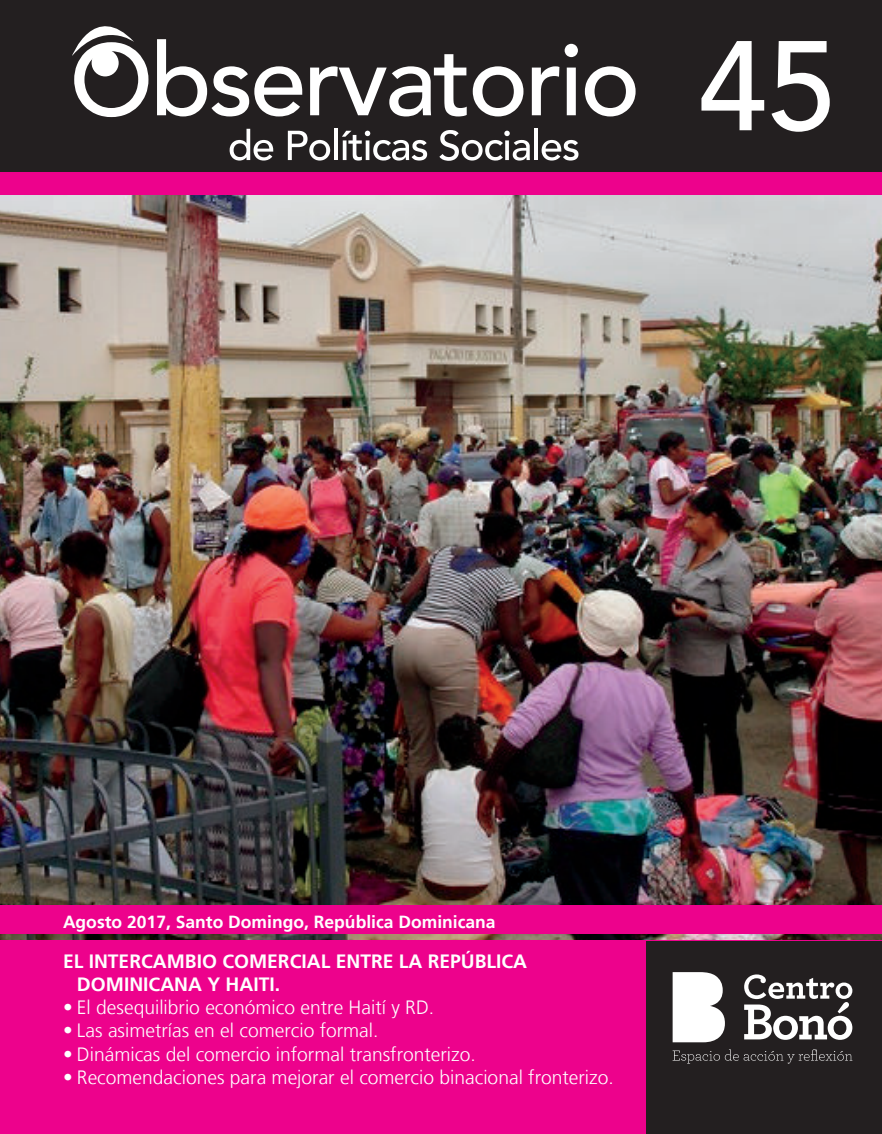
<style>
.page{position:relative;width:882px;height:1134px;background:#fff}
.page>*{position:absolute;margin:0;border:0;box-sizing:border-box;transform-origin:0 0}
.t1{font:500 126px "Avenir LT";color:#fff}
.t2{font:300 19.25px "Frutiger LT";color:#fff}
.t3{font:700 19.25px/23.1px "Frutiger LT";color:#fff}
.t4{font:700 17.5px "Frutiger LT";color:#fff}
</style>
<div class="page">
<img style="left:0;top:195px;width:882px;height:746px">
<div style="left:0;top:941px;width:882px;height:193px;background:#ed028c"></div>
<div style="left:0;top:0;width:882px;height:189px;background:#231f20"></div>
<div style="left:647px;top:941px;width:235px;height:193px;background:#231f20"></div>
<svg style="left:157px;top:39px;width:145px;height:77px"></svg>
<svg style="left:310px;top:54px;width:157px;height:62px"></svg>
<svg style="left:473px;top:66px;width:50px;height:50px"></svg>
<svg style="left:532px;top:66px;width:27px;height:49px"></svg>
<svg style="left:565px;top:44px;width:13px;height:71px"></svg>
<svg style="left:585px;top:66px;width:51px;height:50px"></svg>
<svg style="left:230px;top:129px;width:43px;height:32px"></svg>
<svg style="left:288px;top:131px;width:42px;height:30px"></svg>
<hr style="left:334px;top:129px;width:4px;height:31px;background:#fff">
<svg style="left:342px;top:131px;width:85px;height:30px"></svg>
<svg style="left:439px;top:130px;width:91px;height:31px"></svg>
<hr style="left:534px;top:129px;width:4px;height:31px;background:#fff">
<svg style="left:542px;top:140px;width:36px;height:21px"></svg>
<svg style="left:72px;top:26px;width:76px;height:91px"></svg>
<div style="left:92px;top:49px;width:27px;height:27px;background:#fff;border-radius:50%"></div>
<svg style="left:744px;top:974px;width:108px;height:66px"></svg>
<svg style="left:673px;top:1049px;width:179px;height:15px"></svg>
<svg style="left:673px;top:972px;width:52px;height:70px;background:#eaeaea"></svg>
<div style="left:0;top:905px;width:882px;height:28px;background:#ed028c"></div>
<div style="left:0;top:173px;width:882px;height:22px;background:#ed028c"></div>
<h1 class="t1" style="left:697px;top:13px;width:142px">45</h1>
<p class="t4" style="left:63px;top:914px;width:434px">Agosto 2017, Santo Domingo, República Dominicana</p>
<p class="t3" style="left:77px;top:951px;width:452px;text-indent:-14px">EL INTERCAMBIO COMERCIAL ENTRE LA REPÚBLICA<br>DOMINICANA Y HAITI.</p>
<p class="t2" style="left:63px;top:997px;width:373px">• El desequilibrio económico entre Haití y RD.</p>
<p class="t2" style="left:63px;top:1020px;width:317px">• Las asimetrías en el comercio formal.</p>
<p class="t2" style="left:63px;top:1043px;width:414px">• Dinámicas del comercio informal transfronterizo.</p>
<p class="t2" style="left:63px;top:1066px;width:552px">• Recomendaciones para mejorar el comercio binacional fronterizo.</p>
</div>
